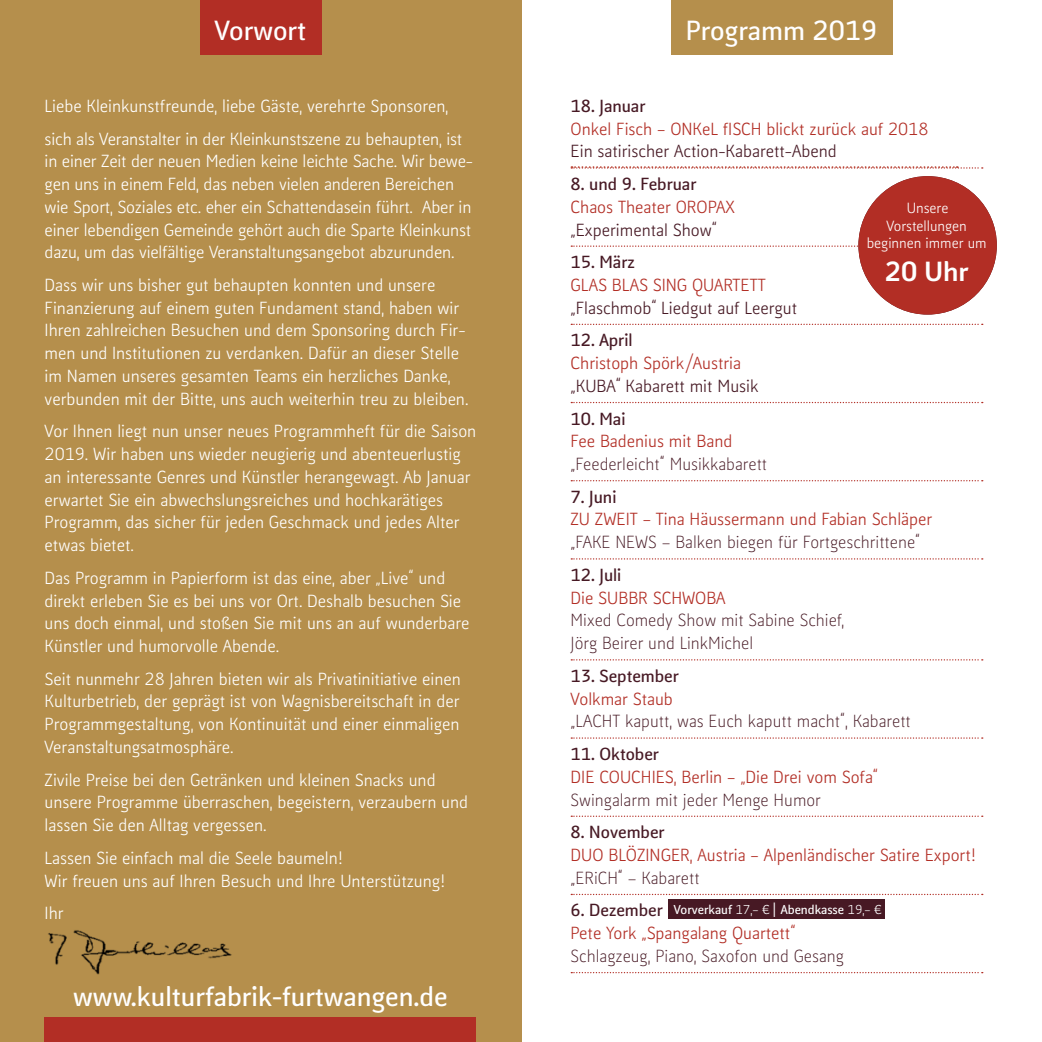
<style>
.page{position:relative;width:1042px;height:1042px;background:#fff}
.page>*{position:absolute;margin:0;border:0;box-sizing:border-box;transform-origin:0 0}
.t1{font:700 26.25px "Kofi Pure Sans";color:#fff}
.t2{font:800 26.25px "Kofi Pure Sans";color:#fff}
.t3{font:16.62px/22.8px "Kofi Pure Sans";color:#fff}
.t4{font:16.62px "Kofi Pure Sans";color:#b22e25}
.t5{font:300 16.62px/22.8px "Kofi Pure Sans";color:#471924}
.t6{font:16.62px "Kofi Pure Sans";color:#471924}
.t7{font:700 16.62px "Kofi Pure Sans";color:#471924}
.t8{font:14px/17.5px "Kofi Pure Sans";color:#fff;text-align:center}
.t9{font:700 12.25px "Kofi Pure Sans";color:#fff}
.s1{font-weight:400}
</style>
<div class="page">
<div style="left:0;top:0;width:522px;height:1042px;background:#b58f4c"></div>
<div style="left:45px;top:1017px;width:431px;height:25px;background:#b22e25"></div>
<svg style="left:571px;top:245px;width:287px;height:2px"></svg>
<svg style="left:571px;top:324px;width:412px;height:1px"></svg>
<svg style="left:571px;top:402px;width:412px;height:1px"></svg>
<svg style="left:571px;top:480px;width:412px;height:1px"></svg>
<svg style="left:571px;top:558px;width:412px;height:1px"></svg>
<svg style="left:571px;top:659px;width:412px;height:1px"></svg>
<svg style="left:571px;top:737px;width:412px;height:2px"></svg>
<svg style="left:571px;top:815px;width:412px;height:2px"></svg>
<svg style="left:571px;top:894px;width:412px;height:1px"></svg>
<svg style="left:571px;top:972px;width:412px;height:1px"></svg>
<svg style="left:571px;top:166px;width:412px;height:3px"></svg>
<div style="left:858px;top:176px;width:139px;height:139px;background:#b22e25;border-radius:50%"></div>
<div style="left:200px;top:0;width:121px;height:55px;background:#b22e25"></div>
<div style="left:671px;top:0;width:221px;height:55px;background:#b58f4c"></div>
<div style="left:669px;top:899px;width:216px;height:20px;background:#471924"></div>
<img style="left:48px;top:930px;width:184px;height:45px">
<h1 class="t1" style="left:215px;top:12px;width:93px">Vorwort</h1>
<h1 class="t1" style="left:686px;top:12px;width:193px">Programm 2019</h1>
<p class="t3" style="left:45px;top:90px;width:419px;line-height:32.7px">Liebe Kleinkunstfreunde, liebe Gäste, verehrte Sponsoren, sich als Veranstalter in der Kleinkunstszene zu behaupten, ist</p>
<p class="t3" style="left:45px;top:150px;width:430px">in einer Zeit der neuen Medien keine leichte Sache. Wir bewe&shy;gen uns in einem Feld, das neben vielen anderen Bereichen wie Sport, Soziales etc. eher ein Schattendasein führt. Aber in einer lebendigen Gemeinde gehört auch die Sparte Kleinkunst dazu, um das vielfältige Veranstaltungsangebot abzurunden.</p>
<p class="t3" style="left:45px;top:274px;width:425px">Dass wir uns bisher gut behaupten konnten und unsere Finanzierung auf einem guten Fundament stand, haben wir Ihren zahlreichen Besuchen und dem Sponsoring durch Fir&shy;men und Institutionen zu verdanken. Dafür an dieser Stelle im Namen unseres gesamten Teams ein herzliches Danke, verbunden mit der Bitte, uns auch weiterhin treu zu bleiben.</p>
<p class="t3" style="left:45px;top:420px;width:433px">Vor Ihnen liegt nun unser neues Programmheft für die Saison 2019. Wir haben uns wieder neugierig und abenteuerlustig an interessante Genres und Künstler herangewagt. Ab Januar erwartet Sie ein abwechslungsreiches und hochkarätiges Programm, das sicher für jeden Geschmack und jedes Alter etwas bietet.</p>
<p class="t3" style="left:45px;top:567px;width:426px">Das Programm in Papierform ist das eine, aber „Live“ und direkt erleben Sie es bei uns vor Ort. Deshalb besuchen Sie uns doch einmal, und stoßen Sie mit uns an auf wunderbare Künstler und humorvolle Abende.</p>
<p class="t3" style="left:45px;top:668px;width:418px;text-align:justify">Seit nunmehr 28 Jahren bieten wir als Privatinitiative einen Kulturbetrieb, der geprägt ist von Wagnisbereitschaft in der Programmgestaltung, von Kontinuität und einer einmaligen Veranstaltungsatmosphäre.</p>
<p class="t3" style="left:45px;top:768px;width:425px">Zivile Preise bei den Getränken und kleinen Snacks und unsere Programme überraschen, begeistern, verzaubern und lassen Sie den Alltag vergessen.</p>
<p class="t3" style="left:45px;top:847px;width:402px">Lassen Sie einfach mal die Seele baumeln!<br>Wir freuen uns auf Ihren Besuch und Ihre Unterstützung!</p>
<p class="t3" style="left:45px;top:902px;width:20px">Ihr</p>
<h1 class="t1" style="left:73px;top:978px;width:376px">www.kulturfabrik-furtwangen.de</h1>
<p class="t7" style="left:570px;top:94px;width:76px">18. Januar</p>
<p class="t4" style="left:570px;top:118px;width:359px">Onkel Fisch – ONKeL fISCH blickt zurück auf 2018</p>
<p class="t6" style="left:570px;top:141px;width:268px">Ein satirischer Action-Kabarett-Abend</p>
<p class="t7" style="left:570px;top:172px;width:127px">8. und 9. Februar</p>
<p class="t4" style="left:570px;top:196px;width:166px">Chaos Theater OROPAX</p>
<p class="t6" style="left:570px;top:219px;width:148px">„Experimental Show“</p>
<p class="t7" style="left:570px;top:251px;width:66px">15. März</p>
<p class="t4" style="left:570px;top:274px;width:197px">GLAS BLAS SING QUARTETT</p>
<p class="t6" style="left:570px;top:297px;width:228px">„Flaschmob“ Liedgut auf Leergut</p>
<p class="t7" style="left:570px;top:329px;width:63px">12. April</p>
<p class="t4" style="left:570px;top:352px;width:172px">Christoph Spörk/Austria</p>
<p class="t6" style="left:570px;top:375px;width:189px">„KUBA“ Kabarett mit Musik</p>
<p class="t7" style="left:570px;top:407px;width:56px">10. Mai</p>
<p class="t4" style="left:570px;top:431px;width:163px">Fee Badenius mit Band</p>
<p class="t5" style="left:570px;top:453px;width:198px">„Feederleicht“ Musikkabarett</p>
<p class="t7" style="left:570px;top:485px;width:47px">7. Juni</p>
<p class="t4" style="left:570px;top:509px;width:363px">ZU ZWEIT – Tina Häussermann und Fabian Schläper</p>
<p class="t5" style="left:570px;top:531px;width:351px">„FAKE NEWS – Balken biegen für Fortgeschrittene“</p>
<p class="t7" style="left:570px;top:563px;width:52px">12. Juli</p>
<p class="t4" style="left:570px;top:587px;width:156px">Die SUBBR SCHWOBA</p>
<p class="t5" style="left:570px;top:609px;width:275px">Mixed Comedy Show mit Sabine Schief,<br>Jörg Beirer und LinkMichel</p>
<p class="t7" style="left:570px;top:664px;width:110px">13. September</p>
<p class="t4" style="left:570px;top:688px;width:104px">Volkmar Staub</p>
<p class="t5" style="left:570px;top:710px;width:342px">„LACHT kaputt, was Euch kaputt macht“, Kabarett</p>
<p class="t7" style="left:570px;top:742px;width:90px">11. Oktober</p>
<p class="t4" style="left:570px;top:766px;width:309px">DIE COUCHIES, Berlin – „Die Drei vom Sofa“</p>
<p class="t5" style="left:570px;top:789px;width:252px">Swingalarm mit jeder Menge Humor</p>
<p class="t7" style="left:570px;top:820px;width:95px">8. November</p>
<p class="t4" style="left:570px;top:844px;width:407px">DUO BLÖZINGER, Austria – Alpenländischer Satire Export!</p>
<p class="t5" style="left:570px;top:867px;width:131px">„ERiCH“ – Kabarett</p>
<p class="t7" style="left:570px;top:899px;width:94px">6. Dezember</p>
<p class="t4" style="left:570px;top:922px;width:226px">Pete York „Spangalang Quartett“</p>
<p class="t5" style="left:570px;top:945px;width:275px">Schlagzeug, Piano, Saxofon und Gesang</p>
<p class="t8" style="left:867px;top:200px;width:121px">Unsere<br>Vorstellungen beginnen immer um</p>
<h1 class="t2" style="left:885px;top:253px;width:85px">20 Uhr</h1>
<p class="t9" style="left:674px;top:901px;width:209px">Vorverkauf <span class="s1">17,– €</span> | Abendkasse <span class="s1">19,– €</span></p>
</div>
